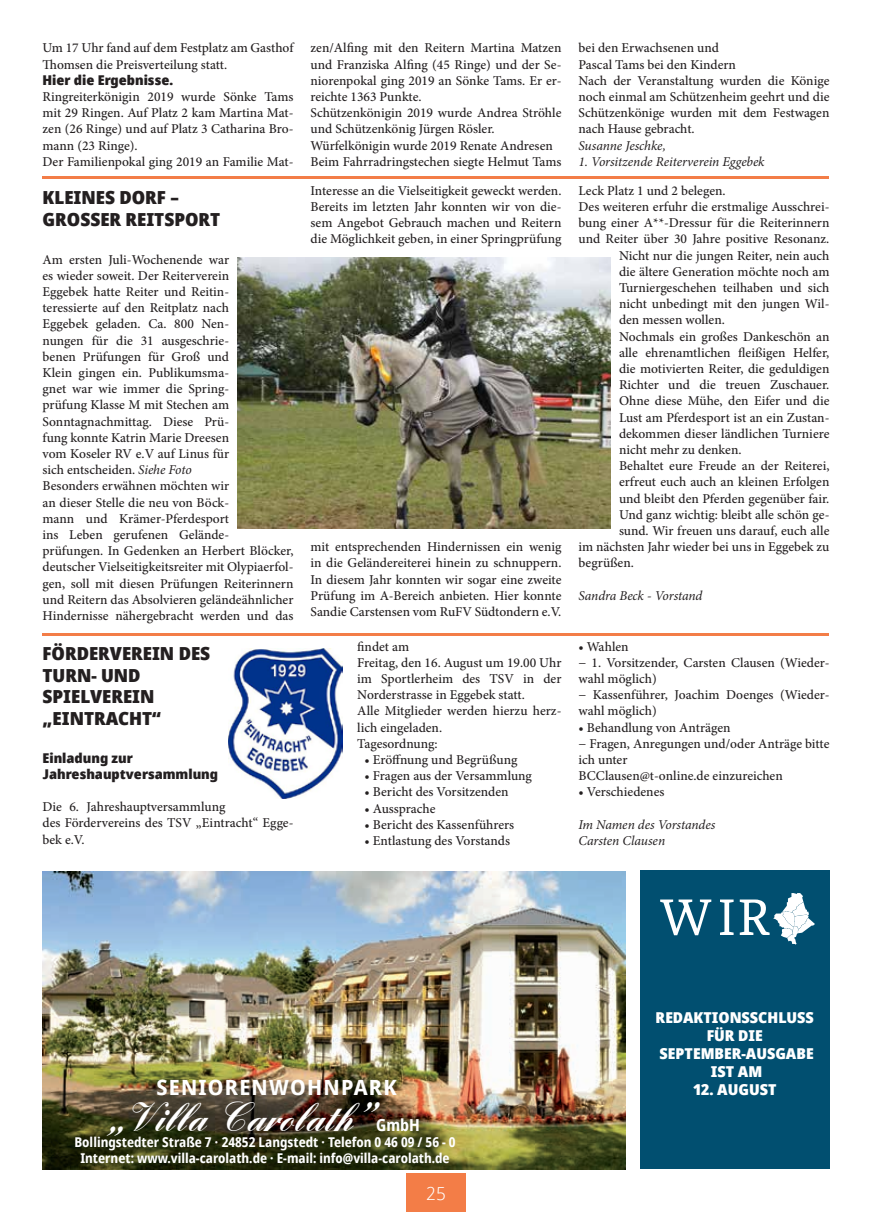
<style>
.page{position:relative;width:872px;height:1212px;background:#fff}
.page>*{position:absolute;margin:0;border:0;box-sizing:border-box;transform-origin:0 0}
.t1{font:54.75px "Faustina";color:#fff}
.t2{font:700 42px "Englische Sch T";color:#fff;scale:.9 1}
.t3{font:700 21px "Avrile Sans";letter-spacing:.06em;color:#fff}
.t4{font:900 18px/21.6px "Avrile Sans";color:#231f20}
.t5{font:300 18px "Avrile Sans";color:#fff}
.t6{font:700 16.5px "Avrile Sans";color:#fff;scale:.9 1}
.t7{font:900 15px/18px "Avrile Sans";color:#fff;text-align:center}
.t8{font:500 13.5px/16.2px "Minion Pro";color:#231f20}
.t9{font:700 13.5px/16.2px "Avrile Sans";color:#fff;text-align:center;scale:.92 1}
.t10{font:italic 13.5px/16.2px "Minion Pro";letter-spacing:-.01em;color:#231f20}
.t11{font:900 13.5px/16.2px "Avrile Sans";color:#231f20}
.s1{font-weight:400;font-style:italic}
</style>
<div class="page">
<div style="left:406px;top:1174px;width:60px;height:38px;background:#f37d47"></div>
<img style="left:238px;top:257px;width:372px;height:271px">
<img style="left:229px;top:649px;width:113px;height:149px">
<hr style="left:43px;top:634px;width:786px;height:2px;background:#f37d47">
<hr style="left:43px;top:176px;width:786px;height:3px;background:#f37d47">
<img style="left:43px;top:872px;width:582px;height:297px">
<div style="left:640px;top:870px;width:189px;height:299px;background:#014f70"></div>
<svg style="left:773px;top:893px;width:42px;height:52px"></svg>
<p class="t8" style="left:43px;top:40px;width:252px">Um 17 Uhr fand auf dem Festplatz am Gasthof<br>Thomsen die Preisverteilung statt.</p>
<p class="t11" style="left:43px;top:72px;width:132px">Hier die Ergebnisse.</p>
<p class="t8" style="left:43px;top:89px;width:252px">Ringreiterkönigin 2019 wurde Sönke Tams mit 29 Ringen. Auf Platz 2 kam Martina Mat&shy;zen (26 Ringe) und auf Platz 3 Catharina Bro&shy;mann (23 Ringe).<br>Der Familienpokal ging 2019 an Familie Mat-</p>
<h3 class="t4" style="left:43px;top:187px;width:179px">KLEINES DORF –<br>GROSSER REITSPORT</h3>
<p class="t8" style="left:43px;top:251px;width:252px">Am ersten Juli-Wochenende war<br>es wieder soweit. Der Reiterverein<br>Eggebek hatte Reiter und Reitin-<br>teressierte auf den Reitplatz nach<br>Eggebek geladen. Ca. 800 Nen-<br>nungen für die 31 ausgeschrie-<br>benen Prüfungen für Groß und<br>Klein gingen ein. Publikumsma-<br>gnet war wie immer die Spring-<br>prüfung Klasse M mit Stechen am Sonntagnachmittag. Diese Prü-<br>fung konnte Katrin Marie Dreesen<br>vom Koseler RV e.V auf Linus für<br>sich entscheiden. <span class="s1">Siehe Foto<br></span>Besonders erwähnen möchten wir<br>an dieser Stelle die neu von Böck-<br>mann und Krämer-Pferdesport<br>ins Leben gerufenen Gelände-<br>prüfungen. In Gedenken an Herbert Blöcker, deutscher Vielseitigkeitsreiter mit Olypiaerfol&shy;gen, soll mit diesen Prüfungen Reiterinnern und Reitern das Absolvieren geländeähnlicher Hindernisse nähergebracht werden und das</p>
<h3 class="t4" style="left:43px;top:642px;width:169px">FÖRDERVEREIN DES<br>TURN- UND<br>SPIELVEREIN „EINTRACHT“</h3>
<p class="t11" style="left:43px;top:749px;width:177px">Einladung zur<br>Jahreshauptversammlung</p>
<p class="t8" style="left:43px;top:799px;width:252px">Die 6. Jahreshauptversammlung<br>des Fördervereins des TSV „Eintracht“ Egge&shy;bek e.V.</p>
<p class="t8" style="left:310px;top:40px;width:252px">zen/Alfing mit den Reitern Martina Matzen und Franziska Alfing (45 Ringe) und der Se&shy;niorenpokal ging 2019 an Sönke Tams. Er er&shy;reichte 1363 Punkte.<br>Schützenkönigin 2019 wurde Andrea Ströhle und Schützenkönig Jürgen Rösler.<br>Würfelkönigin wurde 2019 Renate Andresen Beim Fahrradringstechen siegte Helmut Tams</p>
<p class="t8" style="left:578px;top:40px;width:252px">bei den Erwachsenen und<br>Pascal Tams bei den Kindern<br>Nach der Veranstaltung wurden die Könige noch einmal am Schützenheim geehrt und die<br>Schützenkönige wurden mit dem Festwagen nach Hause gebracht.</p>
<p class="t10" style="left:578px;top:137px;width:89px">Susanne Jeschke,</p>
<p class="t10" style="left:578px;top:153px;width:188px">1. Vorsitzende Reiterverein Eggebek</p>
<p class="t8" style="left:310px;top:182px;width:252px;text-align:justify">Interesse an die Vielseitigkeit geweckt werden.<br>Bereits im letzten Jahr konnten wir von die&shy;sem Angebot Gebrauch machen und Reitern die Möglichkeit geben, in einer Springprüfung</p>
<p class="t8" style="left:310px;top:539px;width:252px;text-align:justify">mit entsprechenden Hindernissen ein wenig in die Geländereiterei hinein zu schnuppern.<br>In diesem Jahr konnten wir sogar eine zweite Prüfung im A-Bereich anbieten. Hier konnte Sandie Carstensen vom RuFV Südtondern e.V.</p>
<p class="t8" style="left:357px;top:638px;width:206px">findet am<br>Freitag, den 16. August um 19.00 Uhr im Sportlerheim des TSV in der<br>Norderstrasse in Eggebek statt.<br>Alle Mitglieder werden hierzu herz&shy;lich eingeladen.<br>Tagesordnung:</p>
<p class="t8" style="left:364px;top:751px;width:154px">• Eröffnung und Begrüßung</p>
<p class="t8" style="left:364px;top:768px;width:169px">• Fragen aus der Versammlung</p>
<p class="t8" style="left:364px;top:784px;width:146px">• Bericht des Vorsitzenden</p>
<p class="t8" style="left:364px;top:800px;width:72px">• Aussprache</p>
<p class="t8" style="left:364px;top:816px;width:151px">• Bericht des Kassenführers</p>
<p class="t8" style="left:364px;top:832px;width:147px">• Entlastung des Vorstands</p>
<p class="t8" style="left:578px;top:182px;width:149px">Leck Platz 1 und 2 belegen.</p>
<p class="t8" style="left:578px;top:199px;width:252px">Des weiteren erfuhr die erstmalige Ausschrei-</p>
<p class="t8" style="left:578px;top:215px;width:252px">bung einer A**-Dressur für die Reiterinnern</p>
<p class="t8" style="left:578px;top:231px;width:252px">und Reiter über 30 Jahre positive Resonanz.</p>
<p class="t8" style="left:619px;top:247px;width:212px">Nicht nur die jungen Reiter, nein auch</p>
<p class="t8" style="left:619px;top:263px;width:212px">die ältere Generation möchte noch am</p>
<p class="t8" style="left:619px;top:280px;width:212px">Turniergeschehen teilhaben und sich</p>
<p class="t8" style="left:619px;top:296px;width:212px">nicht unbedingt mit den jungen Wil-</p>
<p class="t8" style="left:619px;top:312px;width:107px">den messen wollen.</p>
<p class="t8" style="left:619px;top:328px;width:212px">Nochmals ein großes Dankeschön an</p>
<p class="t8" style="left:619px;top:344px;width:212px">alle ehrenamtlichen fleißigen Helfer,</p>
<p class="t8" style="left:619px;top:361px;width:212px">die motivierten Reiter, die geduldigen</p>
<p class="t8" style="left:619px;top:377px;width:212px">Richter und die treuen Zuschauer.</p>
<p class="t8" style="left:619px;top:393px;width:212px">Ohne diese Mühe, den Eifer und die</p>
<p class="t8" style="left:619px;top:409px;width:212px">Lust am Pferdesport ist an ein Zustan-</p>
<p class="t8" style="left:619px;top:425px;width:212px">dekommen dieser ländlichen Turniere</p>
<p class="t8" style="left:619px;top:442px;width:124px">nicht mehr zu denken.</p>
<p class="t8" style="left:619px;top:458px;width:212px">Behaltet eure Freude an der Reiterei,</p>
<p class="t8" style="left:619px;top:474px;width:212px">erfreut euch auch an kleinen Erfolgen</p>
<p class="t8" style="left:619px;top:490px;width:212px">und bleibt den Pferden gegenüber fair.</p>
<p class="t8" style="left:619px;top:506px;width:212px">Und ganz wichtig: bleibt alle schön ge-</p>
<p class="t8" style="left:619px;top:523px;width:212px">sund. Wir freuen uns darauf, euch alle</p>
<p class="t8" style="left:578px;top:539px;width:252px">im nächsten Jahr wieder bei uns in Eggebek zu</p>
<p class="t8" style="left:578px;top:555px;width:57px">begrüßen.</p>
<p class="t10" style="left:578px;top:587px;width:125px">Sandra Beck - Vorstand</p>
<p class="t8" style="left:578px;top:638px;width:252px">• Wahlen<br>− 1. Vorsitzender, Carsten Clausen (Wieder&shy;wahl möglich)<br>− Kassenführer, Joachim Doenges (Wieder&shy;wahl möglich)</p>
<p class="t8" style="left:578px;top:719px;width:252px">• Behandlung von Anträgen<br>− Fragen, Anregungen und/oder Anträge bitte ich unter<br>BCClausen@t-online.de einzureichen</p>
<p class="t8" style="left:578px;top:784px;width:87px">• Verschiedenes</p>
<p class="t10" style="left:578px;top:816px;width:138px">Im Namen des Vorstandes<br>Carsten Clausen</p>
<h1 class="t1" style="left:660px;top:879px;width:111px">WIR</h1>
<h3 class="t3" style="left:156px;top:1073px;width:242px">SENIORENWOHNPARK</h3>
<h2 class="t2" style="left:110px;top:1094px;width:293px">„Villa Carolath”</h2>
<p class="t6" style="left:376px;top:1113px;width:50px">GmbH</p>
<p class="t9" style="left:74px;top:1134px;width:416px">Bollingstedter Straße 7 · 24852 Langstedt · Telefon 0 46 09 / 56 - 0<br>Internet: www.villa-carolath.de · E-mail: info@villa-carolath.de</p>
<h3 class="t5" style="left:426px;top:1181px;width:21px">25</h3>
<p class="t7" style="left:655px;top:1008px;width:160px">REDAKTIONSSCHLUSS<br>FÜR DIE<br>SEPTEMBER-AUSGABE<br>IST AM</p>
<p class="t7" style="left:693px;top:1080px;width:85px">12. AUGUST</p>
</div>
